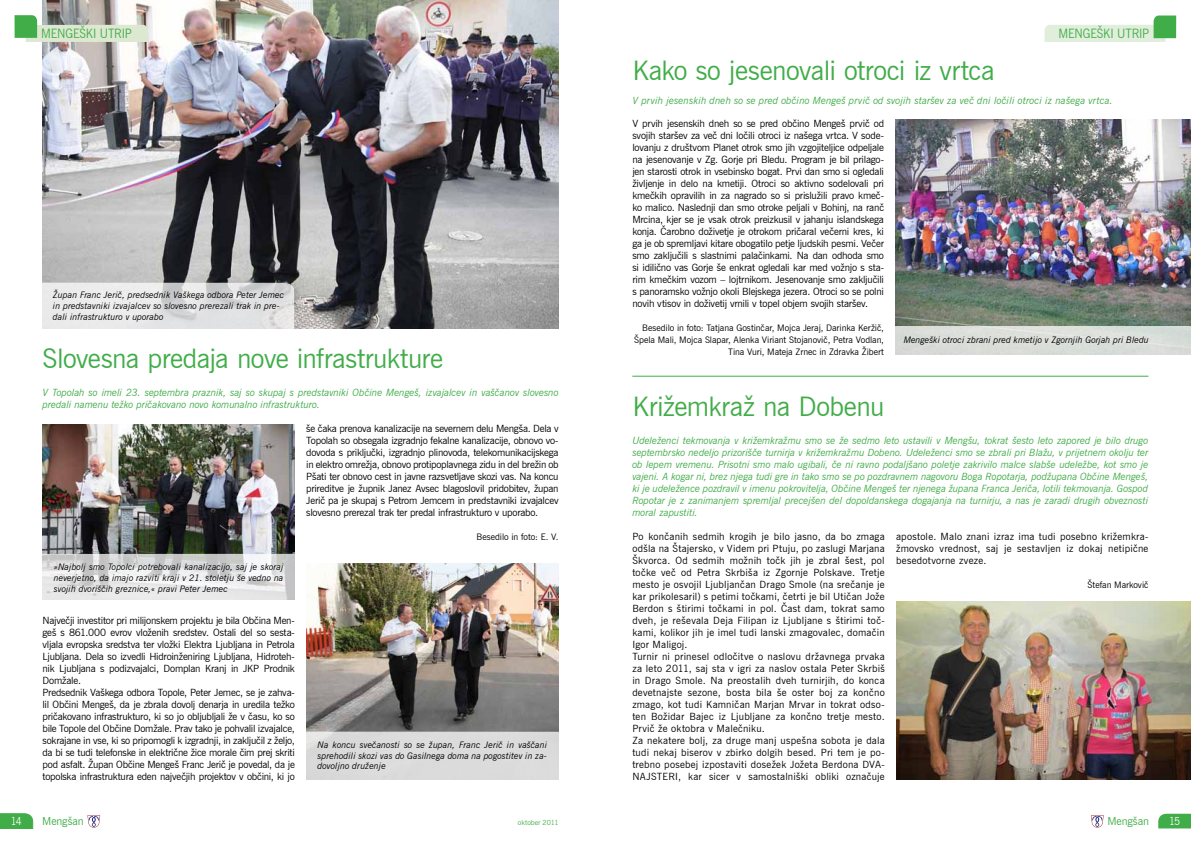
<style>
.page{position:relative;width:1191px;height:842px;background:#fff}
.page>*{position:absolute;margin:0;border:0;box-sizing:border-box;transform-origin:0 0}
.t1{font:27px "News Gothic BT";letter-spacing:-.02em;color:#41ad49}
.t2{font:13px "News Gothic BT";letter-spacing:-.015em;color:#41ad49;scale:.9 1}
.t3{font:11px "News Gothic BT";letter-spacing:-.01em;color:#41ad49}
.t4{font:11px "News Gothic BT";color:#fff;scale:.9 1}
.t5{font:10px/12px "News Gothic BT";letter-spacing:.01em;color:#000;text-align:justify}
.t6{font:italic 10px/12px "News Gothic BT";letter-spacing:-.01em;color:#41ad49}
.t7{font:10px/12px "News Gothic BT";letter-spacing:-.02em;color:#000}
.t8{font:italic 9px/10.8px "News Gothic BT";color:#000;text-align:justify}
.t9{font:9px/12px "News Gothic BT";letter-spacing:-.005em;color:#000;text-align:right}
.t10{font:7px "News Gothic BT";letter-spacing:.005em;color:#41ad49}
</style>
<div class="page">
<img style="left:43px;top:424px;width:252px;height:130px">
<img style="left:43px;top:0;width:515px;height:329px">
<img style="left:896px;top:602px;width:295px;height:178px">
<img style="left:306px;top:564px;width:252px;height:168px">
<img style="left:896px;top:119px;width:295px;height:207px">
<hr style="left:632px;top:376px;width:516px;height:1px;background:#41ad49">
<svg style="left:1044px;top:16px;width:132px;height:26px"></svg>
<div style="left:895px;top:326px;width:296px;height:29px;background:#daded9"></div>
<svg style="left:42px;top:283px;width:252px;height:46px;background:#e2e2e3"></svg>
<svg style="left:42px;top:554px;width:253px;height:46px"></svg>
<div style="left:306px;top:732px;width:253px;height:48px;background:#dbdbdb"></div>
<svg style="left:87px;top:815px;width:13px;height:13px"></svg>
<svg style="left:1091px;top:815px;width:12px;height:13px"></svg>
<svg style="left:15px;top:15px;width:133px;height:27px;background:#b9cdb3"></svg>
<svg style="left:0;top:813px;width:34px;height:16px"></svg>
<svg style="left:1158px;top:814px;width:33px;height:14px"></svg>
<h2 class="t2" style="left:41px;top:25px;width:102px">MENGEŠKI UTRIP</h2>
<h2 class="t2" style="left:1058px;top:25px;width:102px">MENGEŠKI UTRIP</h2>
<h1 class="t1" style="left:632px;top:54px;width:364px">Kako so jesenovali otroci iz vrtca</h1>
<p class="t6" style="left:632px;top:94px;width:482px">V prvih jesenskih dneh so se pred občino Mengeš prvič od svojih staršev za več dni ločili otroci iz našega vrtca.</p>
<p class="t5" style="left:632px;top:118px;width:253px">V prvih jesenskih dneh so se pred občino Mengeš prvič od svojih staršev za več dni ločili otroci iz našega vrtca. V sode&shy;lovanju z društvom Planet otrok smo jih vzgojiteljice odpeljale na jesenovanje v Zg. Gorje pri Bledu. Program je bil prilago&shy;jen starosti otrok in vsebinsko bogat. Prvi dan smo si ogledali življenje in delo na kmetiji. Otroci so aktivno sodelovali pri kmečkih opravilih in za nagrado so si prislužili pravo kmeč&shy;ko malico. Naslednji dan smo otroke peljali v Bohinj, na ranč Mrcina, kjer se je vsak otrok preizkusil v jahanju islandskega konja. Čarobno doživetje je otrokom pričaral večerni kres, ki ga je ob spremljavi kitare obogatilo petje ljudskih pesmi. Večer smo zaključili s slastnimi palačinkami. Na dan odhoda smo si idilično vas Gorje še enkrat ogledali kar med vožnjo s sta&shy;rim kmečkim vozom – lojtrnikom. Jesenovanje smo zaključili s panoramsko vožnjo okoli Blejskega jezera. Otroci so se polni novih vtisov in doživetij vrnili v topel objem svojih staršev.</p>
<p class="t9" style="left:634px;top:322px;width:251px">Besedilo in foto: Tatjana Gostinčar, Mojca Jeraj, Darinka Keržič,<br>Špela Mali, Mojca Slapar, Alenka Viriant Stojanovič, Petra Vodlan,<br>Tina Vuri, Mateja Zrnec in Zdravka Žibert</p>
<p class="t8" style="left:53px;top:289px;width:233px;text-align:left">Župan Franc Jerič, predsednik Vaškega odbora Peter Jemec in predstavniki izvajalcev so slovesno prerezali trak in pre&shy;dali infrastrukturo v uporabo</p>
<p class="t8" style="left:903px;top:335px;width:247px">Mengeški otroci zbrani pred kmetijo v Zgornjih Gorjah pri Bledu</p>
<h1 class="t1" style="left:43px;top:342px;width:402px">Slovesna predaja nove infrastrukture</h1>
<p class="t6" style="left:43px;top:386px;width:517px">V Topolah so imeli 23. septembra praznik, saj so skupaj s predstavniki Občine Mengeš, izvajalcev in vaščanov slovesno predali namenu težko pričakovano novo komunalno infrastrukturo.</p>
<h1 class="t1" style="left:632px;top:390px;width:254px">Križemkraž na Dobenu</h1>
<p class="t6" style="left:632px;top:434px;width:517px;text-align:justify">Udeleženci tekmovanja v križemkražmu smo se že sedmo leto ustavili v Mengšu, tokrat šesto leto zapored je bilo drugo septembrsko nedeljo prizorišče turnirja v križemkražmu Dobeno. Udeleženci smo se zbrali pri Blažu, v prijetnem okolju ter ob lepem vremenu. Prisotni smo malo ugibali, če ni ravno podaljšano poletje zakrivilo malce slabše udeležbe, kot smo je vajeni. A kogar ni, brez njega tudi gre in tako smo se po pozdravnem nagovoru Boga Ropotarja, podžupana Občine Mengeš, ki je udeležence pozdravil v imenu pokrovitelja, Občine Mengeš ter njenega župana Franca Jeriča, lotili tekmovanja. Gospod Ropotar je z zanimanjem spremljal precejšen del dopoldanskega dogajanja na turnirju, a nas je zaradi drugih obveznosti moral zapustiti.</p>
<p class="t5" style="left:896px;top:530px;width:254px">apostole. Malo znani izraz ima tudi posebno križemkra&shy;žmovsko vrednost, saj je sestavljen iz dokaj netipične besedotvorne zveze.</p>
<p class="t9" style="left:1087px;top:578px;width:62px">Štefan Markovič</p>
<p class="t5" style="left:306px;top:422px;width:254px">še čaka prenova kanalizacije na severnem delu Mengša. Dela v Topolah so obsegala izgradnjo fekalne kanalizacije, obnovo vo&shy;dovoda s priključki, izgradnjo plinovoda, telekomunikacijskega in elektro omrežja, obnovo protipoplavnega zidu in del brežin ob Pšati ter obnovo cest in javne razsvetljave skozi vas. Na koncu prireditve je župnik Janez Avsec blagoslovil pridobitev, župan Jerič pa je skupaj s Petrom Jemcem in predstavniki izvajalcev slovesno prerezal trak ter predal infrastrukturo v uporabo.</p>
<p class="t9" style="left:476px;top:530px;width:84px">Besedilo in foto: E. V.</p>
<p class="t5" style="left:632px;top:530px;width:254px;text-align:left">Po končanih sedmih krogih je bilo jasno, da bo zmaga odšla na Štajersko, v Videm pri Ptuju, po zaslugi Marjana Škvorca. Od sedmih možnih točk jih je zbral šest, pol točke več od Petra Skrbiša iz Zgornje Polskave. Tretje mesto je osvojil Ljubljančan Drago Smole (na srečanje je kar prikolesaril) s petimi točkami, četrti je bil Utičan Jože Berdon s štirimi točkami in pol. Čast dam, tokrat samo dveh, je reševala Deja Filipan iz Ljubljane s štirimi toč&shy;kami, kolikor jih je imel tudi lanski zmagovalec, domačin Igor Maligoj.<br>Turnir ni prinesel odločitve o naslovu državnega prvaka za leto 2011, saj sta v igri za naslov ostala Peter Skrbiš in Drago Smole. Na preostalih dveh turnirjih, do konca devetnajste sezone, bosta bila še oster boj za končno zmago, kot tudi Kamničan Marjan Mrvar in tokrat odso&shy;ten Božidar Bajec iz Ljubljane za končno tretje mesto.<br>Prvič že oktobra v Malečniku.<br>Za nekatere bolj, za druge manj uspešna sobota je dala tudi nekaj biserov v zbirko dolgih besed. Pri tem je po&shy;trebno posebej izpostaviti dosežek Jožeta Berdona DVA-NAJSTERI, kar sicer v samostalniški obliki označuje</p>
<p class="t8" style="left:54px;top:561px;width:231px">»Najbolj smo Topolci potrebovali kanalizacijo, saj je skoraj neverjetno, da imajo razviti kraji v 21. stoletju še vedno na svojih dvoriščih greznice,« pravi Peter Jemec</p>
<p class="t7" style="left:43px;top:614px;width:254px">Največji investitor pri milijonskem projektu je bila Občina Men&shy;geš s 861.000 evrov vloženih sredstev. Ostali del so sesta&shy;vljala evropska sredstva ter vložki Elektra Ljubljana in Petrola Ljubljana. Dela so izvedli Hidroinženiring Ljubljana, Hidroteh&shy;nik Ljubljana s podizvajalci, Domplan Kranj in JKP Prodnik Domžale.<br>Predsednik Vaškega odbora Topole, Peter Jemec, se je zahva&shy;lil Občini Mengeš, da je zbrala dovolj denarja in uredila težko pričakovano infrastrukturo, ki so jo obljubljali že v času, ko so bile Topole del Občine Domžale. Prav tako je pohvalil izvajalce, sokrajane in vse, ki so pripomogli k izgradnji, in zaključil z željo, da bi se tudi telefonske in električne žice morale čim prej skriti pod asfalt. Župan Občine Mengeš Franc Jerič je povedal, da je topolska infrastruktura eden največjih projektov v občini, ki jo</p>
<p class="t8" style="left:317px;top:739px;width:231px">Na koncu svečanosti so se župan, Franc Jerič in vaščani sprehodili skozi vas do Gasilnega doma na pogostitev in za&shy;dovoljno druženje</p>
<p class="t4" style="left:11px;top:814px;width:14px">14</p>
<p class="t3" style="left:42px;top:814px;width:43px">Mengšan</p>
<p class="t10" style="left:518px;top:818px;width:42px">oktober 2011</p>
<p class="t3" style="left:1107px;top:814px;width:43px">Mengšan</p>
<p class="t4" style="left:1169px;top:814px;width:14px">15</p>
</div>
